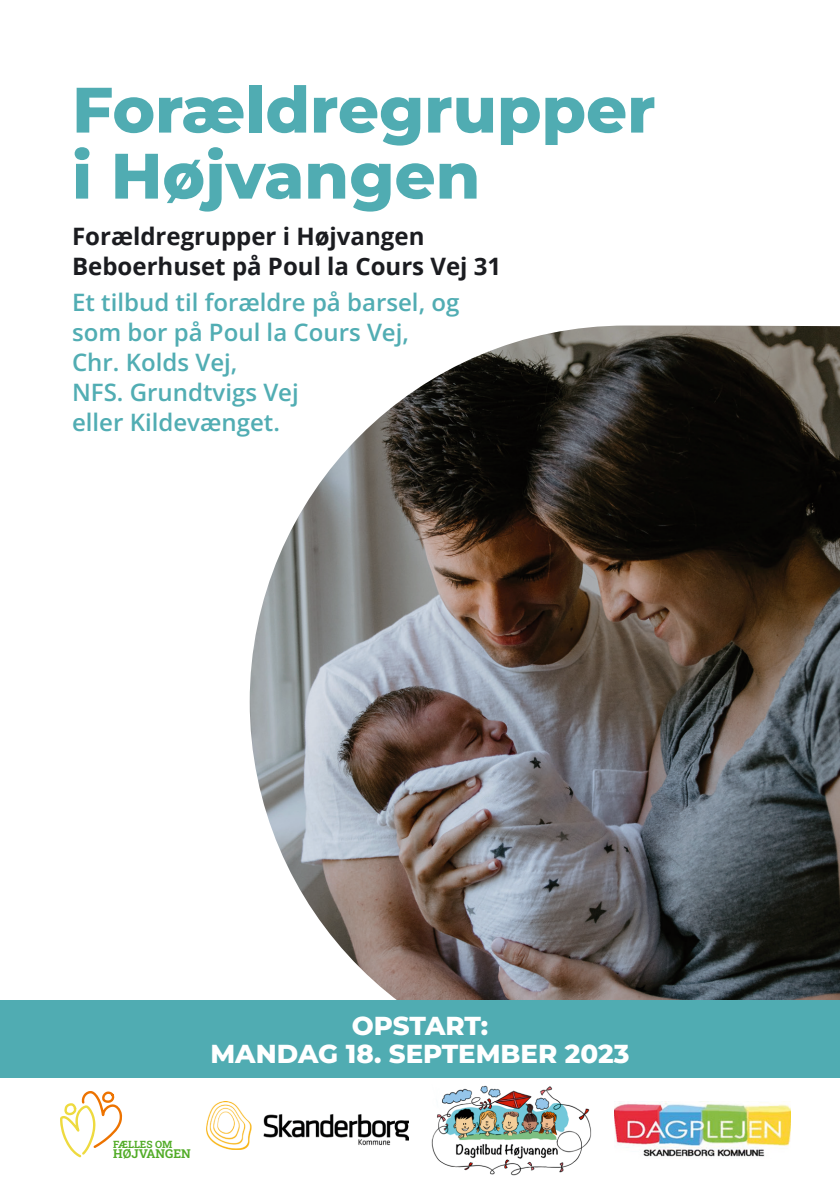
<style>
.page{position:relative;width:840px;height:1191px;background:#fff}
.page>*{position:absolute;margin:0;border:0;box-sizing:border-box;transform-origin:0 0}
.t1{font:100 64px "Montserrat";color:#50acb2}
.t2{font:100 26px "Montserrat";color:#fff}
.t3{font:24px "Open Sans";color:#51adb3}
.t4{font:700 24px "Open Sans";color:#1b1c20}
.t5{font:12.2px "Roboto Slab";color:#52ac28}
.t6{font:10px "Roboto Slab";color:#52ac28}
</style>
<div class="page">
<img style="left:431px;top:1085px;width:161px;height:91px">
<img style="left:249px;top:325px;width:590px;height:675px">
<div style="left:0;top:1000px;width:839px;height:78px;background:#50acb2"></div>
<img style="left:207px;top:1102px;width:201px;height:47px">
<svg style="left:60px;top:1091px;width:62px;height:66px"></svg>
<img style="left:614px;top:1102px;width:175px;height:55px">
<p class="t1" style="left:72px;top:67px;width:584px">Forældregrupper</p>
<p class="t1" style="left:72px;top:133px;width:409px">i Højvangen</p>
<p class="t4" style="left:72px;top:220px;width:353px">Forældregrupper i Højvangen</p>
<p class="t4" style="left:72px;top:250px;width:430px">Beboerhuset på Poul la Cours Vej 31</p>
<p class="t3" style="left:72px;top:286px;width:388px">Et tilbud til forældre på barsel, og</p>
<p class="t3" style="left:72px;top:316px;width:338px">som bor på Poul la Cours Vej,</p>
<p class="t3" style="left:72px;top:346px;width:167px">Chr. Kolds Vej,</p>
<p class="t3" style="left:72px;top:376px;width:228px">NFS. Grundtvigs Vej</p>
<p class="t3" style="left:72px;top:406px;width:209px">eller Kildevænget.</p>
<p class="t2" style="left:351px;top:1008px;width:138px">OPSTART:</p>
<p class="t2" style="left:210px;top:1036px;width:420px">MANDAG 18. SEPTEMBER 2023</p>
<p class="t6" style="left:113px;top:1137px;width:60px">FÆLLES OM</p>
<p class="t5" style="left:113px;top:1145px;width:79px">HØJVANGEN</p>
</div>
